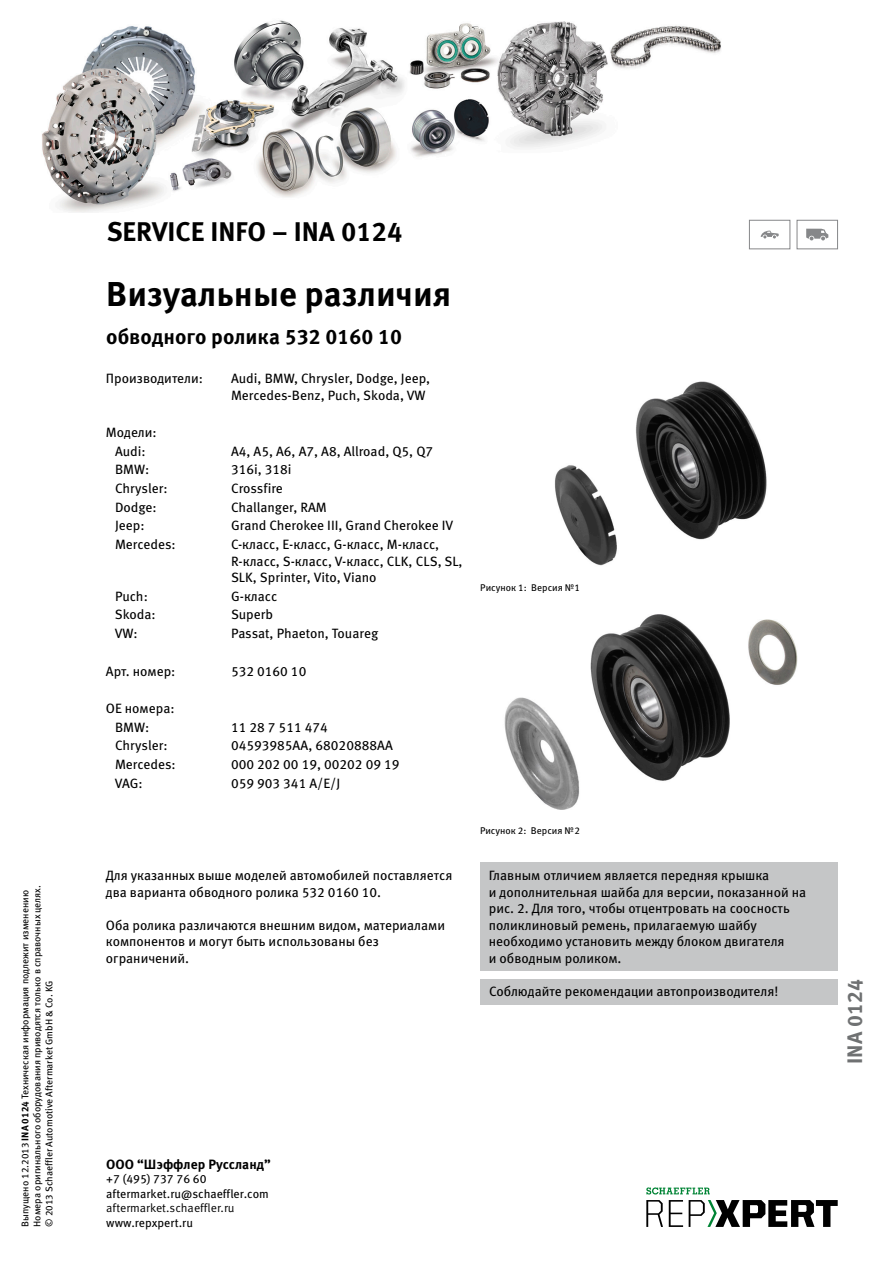
<style>
.page{position:relative;width:893px;height:1263px;background:#fff}
.page>*{position:absolute;margin:0;border:0;box-sizing:border-box;transform-origin:0 0}
.t1{font:700 34.5px "Meta Pro";color:#000}
.t2{font:700 27px "Meta Pro";color:#000}
.t3{font:700 21px "Meta Pro";color:#000}
.t4{font:700 21px "Meta Pro";color:#6f7172}
.t5{font:13.5px/16.5px "Meta Pro";color:#000}
.t6{font:700 13.5px "Meta Pro";color:#000}
.t7{font:12px/14.4px "Meta Pro";color:#000}
.t8{font:12px "Meta Pro Norm";color:#000}
.t9{font:9.75px/12px "Meta Pro";color:#000}
.s1{font-weight:700}
</style>
<div class="page">
<img style="left:554px;top:381px;width:213px;height:185px">
<img style="left:504px;top:614px;width:294px;height:196px">
<div style="left:480px;top:862px;width:358px;height:109px;background:#c5c6c7"></div>
<div style="left:480px;top:980px;width:358px;height:25px;background:#c5c6c7"></div>
<div style="left:749px;top:220px;width:41px;height:29px;border:1px solid #868789"></div>
<svg style="left:761px;top:231px;width:18px;height:7px"></svg>
<div style="left:797px;top:220px;width:41px;height:29px;border:1px solid #868789"></div>
<svg style="left:806px;top:229px;width:22px;height:11px"></svg>
<img style="left:42px;top:20px;width:679px;height:193px">
<svg style="left:646px;top:1200px;width:17px;height:27px"></svg>
<svg style="left:669px;top:1200px;width:14px;height:27px"></svg>
<svg style="left:689px;top:1200px;width:149px;height:27px"></svg>
<svg style="left:646px;top:1187px;width:64px;height:7px"></svg>
<p class="t9" style="left:19px;top:1227px;width:343px;rotate:-90deg">Выпущено 12.2013 <span class="s1">INA 0124</span> Техническая информация подлежит изменению<br>Номера оригинального оборудования приводятся только в справочных целях. © 2013 Schaeffler Automotive Aftermarket GmbH &amp; Co. KG</p>
<h2 class="t2" style="left:107px;top:210px;width:297px">SERVICE INFO – INA 0124</h2>
<h1 class="t1" style="left:106px;top:267px;width:346px">Визуальные различия</h1>
<h3 class="t3" style="left:106px;top:320px;width:297px">обводного ролика 532 0160 10</h3>
<p class="t5" style="left:106px;top:369px;width:99px">Производители:</p>
<p class="t5" style="left:231px;top:369px;width:201px">Audi, BMW, Chrysler, Dodge, Jeep,<br>Mercedes-Benz, Puch, Skoda, VW</p>
<p class="t5" style="left:106px;top:422px;width:52px;line-height:18.8px;text-align:center">Модели:<br>Audi:</p>
<p class="t5" style="left:231px;top:442px;width:204px">A4, A5, A6, A7, A8, Allroad, Q5, Q7</p>
<p class="t5" style="left:115px;top:460px;width:36px">BMW:</p>
<p class="t5" style="left:231px;top:460px;width:62px">316i, 318i</p>
<p class="t5" style="left:115px;top:479px;width:54px">Chrysler:</p>
<p class="t5" style="left:231px;top:479px;width:53px">Crossfire</p>
<p class="t5" style="left:115px;top:498px;width:43px">Dodge:</p>
<p class="t5" style="left:231px;top:498px;width:97px">Challanger, RAM</p>
<p class="t5" style="left:115px;top:517px;width:31px">Jeep:</p>
<p class="t5" style="left:231px;top:517px;width:224px">Grand Cherokee III, Grand Cherokee IV</p>
<p class="t5" style="left:115px;top:535px;width:62px">Mercedes:</p>
<p class="t5" style="left:231px;top:535px;width:233px">C-класс, E-класс, G-класс, M-класс,<br>R-класс, S-класс, V-класс, CLK, CLS, SL,<br>SLK, Sprinter, Vito, Viano</p>
<p class="t5" style="left:115px;top:587px;width:34px">Puch:</p>
<p class="t5" style="left:231px;top:587px;width:48px">G-класс</p>
<p class="t5" style="left:115px;top:606px;width:42px">Skoda:</p>
<p class="t5" style="left:231px;top:606px;width:44px">Superb</p>
<p class="t5" style="left:115px;top:624px;width:25px">VW:</p>
<p class="t5" style="left:231px;top:624px;width:149px">Passat, Phaeton, Touareg</p>
<p class="t5" style="left:106px;top:662px;width:71px">Арт. номер:</p>
<p class="t5" style="left:231px;top:662px;width:77px">532 0160 10</p>
<p class="t5" style="left:115px;top:698px;width:61px;line-height:18.8px;text-indent:-9px">OE номера:<br>BMW:</p>
<p class="t5" style="left:231px;top:718px;width:98px">11 28 7 511 474</p>
<p class="t5" style="left:115px;top:736px;width:54px">Chrysler:</p>
<p class="t5" style="left:231px;top:736px;width:163px">04593985AA, 68020888AA</p>
<p class="t5" style="left:115px;top:755px;width:62px">Mercedes:</p>
<p class="t5" style="left:231px;top:755px;width:170px">000 202 00 19, 00202 09 19</p>
<p class="t5" style="left:115px;top:774px;width:29px">VAG:</p>
<p class="t5" style="left:231px;top:774px;width:111px">059 903 341 A/E/J</p>
<p class="t5" style="left:106px;top:866px;width:348px">Для указанных выше моделей автомобилей поставляется два варианта обводного ролика 532 0160 10.</p>
<p class="t5" style="left:106px;top:916px;width:341px">Оба ролика различаются внешним видом, материалами компонентов и могут быть использованы без ограничений.</p>
<p class="t9" style="left:480px;top:581px;width:101px">Рисунок 1: Версия №1</p>
<p class="t9" style="left:480px;top:824px;width:101px">Рисунок 2: Версия №2</p>
<p class="t5" style="left:489px;top:866px;width:319px">Главным отличием является передняя крышка<br>и дополнительная шайба для версии, показанной на рис. 2. Для того, чтобы отцентровать на соосность поликлиновый ремень, прилагаемую шайбу необходимо установить между блоком двигателя<br>и обводным роликом.</p>
<p class="t5" style="left:489px;top:982px;width:291px">Соблюдайте рекомендации автопроизводителя!</p>
<p class="t6" style="left:106px;top:1154px;width:166px">ООО “Шэффлер Руссланд”</p>
<p class="t7" style="left:106px;top:1171px;width:164px">+7 (495) 737 76 60 aftermarket.ru@schaeffler.com</p>
<p class="t8" style="left:106px;top:1199px;width:130px">aftermarket.schaeffler.ru</p>
<p class="t7" style="left:106px;top:1214px;width:88px">www.repxpert.ru</p>
<h3 class="t4" style="left:838px;top:1064px;width:86px;rotate:-90deg">INA 0124</h3>
</div>
